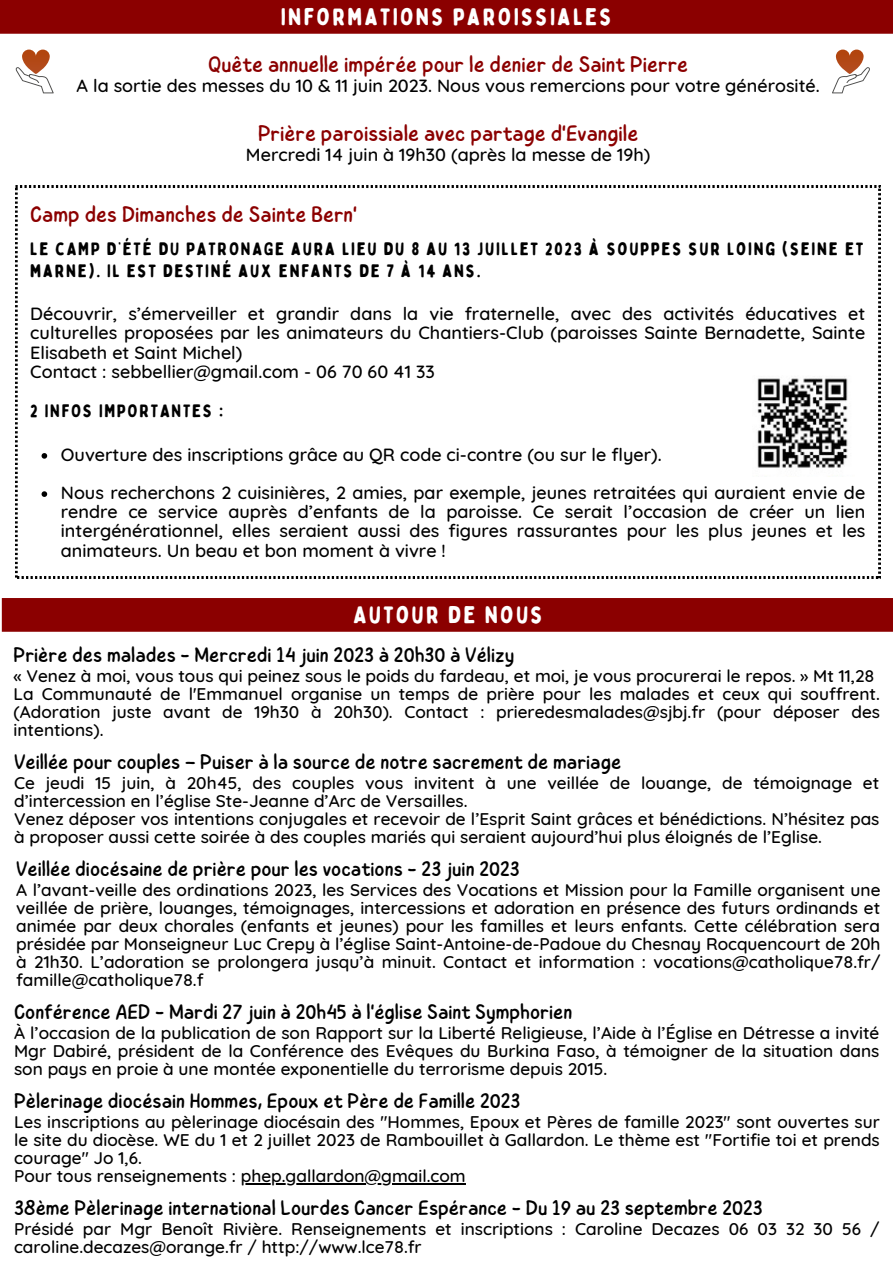
<style>
.page{position:relative;width:893px;height:1264px;background:#fff}
.page>*{position:absolute;margin:0;border:0;box-sizing:border-box;transform-origin:0 0}
.t1{font:24px "Bobby Jones Soft";letter-spacing:.09em;color:#fff}
.t2{font:22.5px "Childos Arabic";color:#8b0000}
.t3{font:21px "Childos Arabic";color:#000}
.t4{font:500 18px/19px "Quicksand";color:#000;text-align:justify}
.t5{font:18px/21.3px "Bobby Jones Soft";letter-spacing:.09em;color:#000}
.t6{font:500 17.25px/18px "Quicksand";color:#000;text-align:justify}
</style>
<div class="page">
<div style="left:0;top:0;width:892px;height:34px;background:#8b0000"></div>
<svg style="left:832px;top:50px;width:38px;height:43px"></svg>
<svg style="left:15px;top:50px;width:39px;height:43px"></svg>
<svg style="left:15px;top:186px;width:865px;height:392px"></svg>
<svg style="left:42px;top:453px;width:5px;height:5px"></svg>
<svg style="left:42px;top:491px;width:5px;height:6px"></svg>
<img style="left:752px;top:367px;width:102px;height:109px">
<div style="left:2px;top:598px;width:890px;height:33px;background:#8b0000"></div>
<hr style="left:241px;top:1183px;width:224px;height:1px;background:#000">
<p class="t1" style="left:281px;top:2px;width:332px">INFORMATIONS PAROISSIALES</p>
<p class="t2" style="left:208px;top:48px;width:481px">Quête annuelle impérée pour le denier de Saint Pierre</p>
<p class="t4" style="left:77px;top:76px;width:744px">A la sortie des messes du 10 &amp; 11 juin 2023. Nous vous remercions pour votre générosité.</p>
<p class="t2" style="left:258px;top:117px;width:382px">Prière paroissiale avec partage d'Evangile</p>
<p class="t4" style="left:246px;top:145px;width:406px">Mercredi 14 juin à 19h30 (après la messe de 19h)</p>
<p class="t2" style="left:30px;top:198px;width:328px">Camp des Dimanches de Sainte Bern'</p>
<p class="t5" style="left:30px;top:239px;width:834px">LE CAMP D’ÉTÉ DU PATRONAGE AURA LIEU DU 8 AU 13 JUILLET 2023 À SOUPPES SUR LOING (SEINE ET<br>MARNE). IL EST DESTINÉ AUX ENFANTS DE 7 À 14 ANS.</p>
<p class="t4" style="left:30px;top:304px;width:836px">Découvrir, s’émerveiller et grandir dans la vie fraternelle, avec des activités éducatives et culturelles proposées par les animateurs du Chantiers-Club (paroisses Sainte Bernadette, Sainte Elisabeth et Saint Michel)</p>
<p class="t4" style="left:30px;top:361px;width:406px">Contact : sebbellier@gmail.com - 06 70 60 41 33</p>
<p class="t5" style="left:30px;top:400px;width:194px">2 INFOS IMPORTANTES :</p>
<p class="t4" style="left:61px;top:444px;width:602px">Ouverture des inscriptions grâce au QR code ci-contre (ou sur le flyer).</p>
<p class="t4" style="left:61px;top:483px;width:806px">Nous recherchons 2 cuisinières, 2 amies, par exemple, jeunes retraitées qui auraient envie de rendre ce service auprès d’enfants de la paroisse. Ce serait l’occasion de créer un lien intergénérationnel, elles seraient aussi des figures rassurantes pour les plus jeunes et les animateurs. Un beau et bon moment à vivre !</p>
<p class="t1" style="left:353px;top:599px;width:191px">AUTOUR DE NOUS</p>
<p class="t3" style="left:14px;top:639px;width:502px">Prière des malades - Mercredi 14 juin 2023 à 20h30 à Vélizy</p>
<p class="t6" style="left:14px;top:666px;width:862px">« Venez à moi, vous tous qui peinez sous le poids du fardeau, et moi, je vous procurerai le repos. » Mt 11,28</p>
<p class="t6" style="left:14px;top:684px;width:868px">La Communauté de l'Emmanuel organise un temps de prière pour les malades et ceux qui souffrent. (Adoration juste avant de 19h30 à 20h30). Contact : prieredesmalades@sjbj.fr (pour déposer des intentions).</p>
<p class="t3" style="left:14px;top:746px;width:608px">Veillée pour couples – Puiser à la source de notre sacrement de mariage</p>
<p class="t6" style="left:14px;top:773px;width:866px">Ce jeudi 15 juin, à 20h45, des couples vous invitent à une veillée de louange, de témoignage et d’intercession en l’église Ste-Jeanne d’Arc de Versailles.</p>
<p class="t6" style="left:14px;top:809px;width:866px">Venez déposer vos intentions conjugales et recevoir de l’Esprit Saint grâces et bénédictions. N’hésitez pas à proposer aussi cette soirée à des couples mariés qui seraient aujourd’hui plus éloignés de l’Eglise.</p>
<p class="t3" style="left:16px;top:853px;width:505px">Veillée diocésaine de prière pour les vocations - 23 juin 2023</p>
<p class="t6" style="left:16px;top:880px;width:865px">A l’avant-veille des ordinations 2023, les Services des Vocations et Mission pour la Famille organisent une veillée de prière, louanges, témoignages, intercessions et adoration en présence des futurs ordinands et animée par deux chorales (enfants et jeunes) pour les familles et leurs enfants. Cette célébration sera présidée par Monseigneur Luc Crepy à l’église Saint-Antoine-de-Padoue du Chesnay Rocquencourt de 20h à 21h30. L’adoration se prolongera jusqu’à minuit. Contact et information : vocations@catholique78.fr/ famille@catholique78.f</p>
<p class="t3" style="left:14px;top:996px;width:559px">Conférence AED - Mardi 27 juin à 20h45 à l'église Saint Symphorien</p>
<p class="t6" style="left:14px;top:1023px;width:866px">À l’occasion de la publication de son Rapport sur la Liberté Religieuse, l’Aide à l’Église en Détresse a invité Mgr Dabiré, président de la Conférence des Evêques du Burkina Faso, à témoigner de la situation dans son pays en proie à une montée exponentielle du terrorisme depuis 2015.</p>
<p class="t3" style="left:14px;top:1085px;width:508px">Pèlerinage diocésain Hommes, Epoux et Père de Famille 2023</p>
<p class="t6" style="left:14px;top:1112px;width:867px">Les inscriptions au pèlerinage diocésain des "Hommes, Epoux et Pères de famille 2023" sont ouvertes sur le site du diocèse. WE du 1 et 2 juillet 2023 de Rambouillet à Gallardon. Le thème est "Fortifie toi et prends courage" Jo 1,6.</p>
<p class="t6" style="left:14px;top:1166px;width:453px">Pour tous renseignements : phep.gallardon@gmail.com</p>
<p class="t3" style="left:14px;top:1192px;width:750px">38ème Pèlerinage international Lourdes Cancer Espérance - Du 19 au 23 septembre 2023</p>
<p class="t6" style="left:14px;top:1219px;width:867px">Présidé par Mgr Benoît Rivière. Renseignements et inscriptions : Caroline Decazes 06 03 32 30 56 / caroline.decazes@orange.fr / http://www.lce78.fr</p>
</div>
